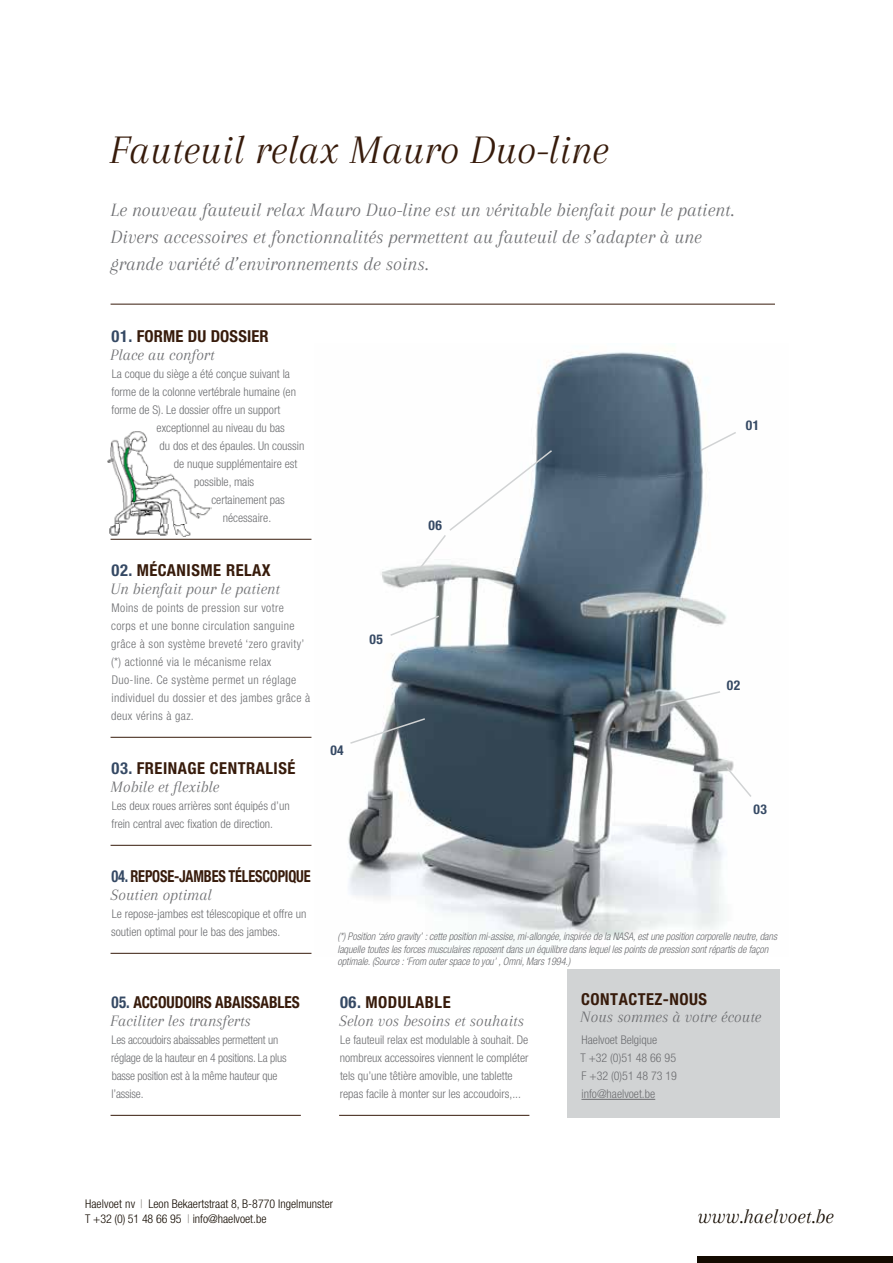
<style>
.page{position:relative;width:893px;height:1263px;background:#fff}
.page>*{position:absolute;margin:0;border:0;box-sizing:border-box;transform-origin:0 0}
.t1{font:italic 42px "Arapey";color:#371b0b}
.t2{font:italic 21px "Arapey";color:#140b01}
.t3{font:italic 19.5px/27px "Arapey";color:#6d6e71}
.t4{font:italic 16.5px "Arapey";color:#6d6e71}
.t5{font:700 condensed 16.5px "Helvetica Neue LT Std";letter-spacing:.03em;color:#371b0b}
.t6{font:700 condensed 16.5px "Helvetica Neue LT Std";letter-spacing:-.015em;color:#371b0b;scale:.87 1}
.t7{font:700 condensed 16.5px "Helvetica Neue LT Std";letter-spacing:.01em;color:#371b0b;scale:.93 1}
.t8{font:700 condensed 16.5px "Helvetica Neue LT Std";letter-spacing:.01em;color:#371b0b}
.t9{font:700 condensed 13.5px "Helvetica Neue LT Std";letter-spacing:.03em;color:#354964}
.t10{font:300 condensed 12px/18px "Helvetica Neue LT Std";color:#6d6e71}
.t11{font:300 condensed 12px/18px "Helvetica Neue LT Std";letter-spacing:.03em;color:#6d6e71}
.t12{font:300 condensed 12px/15px "Helvetica Neue LT Std";color:#140b01}
.t13{font:italic 300 condensed 10.5px/12.6px "Helvetica Neue LT Std";letter-spacing:-.01em;color:#6d6e71}
.s1{color:#354964}
.s2{color:#8a8580}
</style>
<div class="page">
<div style="left:568px;top:969px;width:212px;height:148px;background:#d1d3d4"></div>
<img style="left:348px;top:352px;width:386px;height:595px">
<div style="left:697px;top:1256px;width:196px;height:7px;background:#140b01"></div>
<svg style="left:725px;top:765px;width:26px;height:34px"></svg>
<svg style="left:659px;top:690px;width:63px;height:17px"></svg>
<svg style="left:417px;top:449px;width:137px;height:123px"></svg>
<img style="left:108px;top:431px;width:103px;height:106px">
<svg style="left:389px;top:614px;width:52px;height:23px"></svg>
<svg style="left:699px;top:430px;width:37px;height:22px"></svg>
<svg style="left:349px;top:717px;width:78px;height:28px"></svg>
<hr style="left:111px;top:304px;width:664px;height:1px;background:#371b0b">
<hr style="left:111px;top:1115px;width:190px;height:1px;background:#371b0b">
<hr style="left:339px;top:1115px;width:190px;height:1px;background:#371b0b">
<hr style="left:581px;top:1099px;width:74px;height:1px;background:#6d6e71">
<hr style="left:111px;top:737px;width:200px;height:1px;background:#371b0b">
<hr style="left:111px;top:845px;width:200px;height:1px;background:#371b0b">
<hr style="left:111px;top:953px;width:200px;height:1px;background:#371b0b">
<hr style="left:111px;top:539px;width:200px;height:1px;background:#371b0b">
<h1 class="t1" style="left:109px;top:127px;width:501px">Fauteuil relax Mauro Duo-line</h1>
<h3 class="t3" style="left:111px;top:196px;width:625px">Le nouveau fauteuil relax Mauro Duo-line est un véritable bienfait pour le patient.<br>Divers accessoires et fonctionnalités permettent au fauteuil de s’adapter à une grande variété d’environnements de soins.</h3>
<h3 class="t8" style="left:112px;top:326px;width:159px"><span class="s1">01.</span> FORME DU DOSSIER</h3>
<h3 class="t4" style="left:110px;top:346px;width:106px">Place au confort</h3>
<p class="t10" style="left:111px;top:365px;width:186px">La coque du siège a été conçue suivant la forme de la colonne vertébrale humaine (en forme de S). Le dossier offre un support</p>
<p class="t10" style="left:157px;top:419px;width:130px">exceptionnel au niveau du bas</p>
<p class="t10" style="left:160px;top:437px;width:146px">du dos et des épaules. Un coussin</p>
<p class="t10" style="left:174px;top:455px;width:125px">de nuque supplémentaire est</p>
<p class="t10" style="left:194px;top:473px;width:62px">possible, mais</p>
<p class="t10" style="left:211px;top:491px;width:75px">certainement pas</p>
<p class="t10" style="left:223px;top:509px;width:50px">nécessaire.</p>
<p class="t9" style="left:429px;top:517px;width:15px">06</p>
<p class="t9" style="left:746px;top:417px;width:15px">01</p>
<h3 class="t5" style="left:112px;top:560px;width:161px"><span class="s1">02.</span> MÉCANISME RELAX</h3>
<h3 class="t4" style="left:110px;top:580px;width:171px">Un bienfait pour le patient</h3>
<p class="t11" style="left:111px;top:599px;width:201px">Moins de points de pression sur votre corps et une bonne circulation sanguine grâce à son système breveté ‘zero gravity’ (*) actionné via le mécanisme relax Duo-line. Ce système permet un réglage individuel du dossier et des jambes grâce à deux vérins à gaz.</p>
<h3 class="t5" style="left:112px;top:758px;width:185px"><span class="s1">03.</span> FREINAGE CENTRALISÉ</h3>
<h3 class="t4" style="left:110px;top:778px;width:111px">Mobile et flexible</h3>
<p class="t10" style="left:111px;top:797px;width:180px">Les deux roues arrières sont équipés d’un frein central avec fixation de direction.</p>
<h3 class="t6" style="left:112px;top:866px;width:230px"><span class="s1">04.</span> REPOSE-JAMBES TÉLESCOPIQUE</h3>
<h3 class="t4" style="left:111px;top:886px;width:103px">Soutien optimal</h3>
<p class="t10" style="left:111px;top:905px;width:197px">Le repose-jambes est télescopique et offre un soutien optimal pour le bas des jambes.</p>
<h3 class="t7" style="left:112px;top:992px;width:204px"><span class="s1">05.</span> ACCOUDOIRS ABAISSABLES</h3>
<h3 class="t4" style="left:110px;top:1012px;width:142px">Faciliter les transferts</h3>
<p class="t10" style="left:111px;top:1031px;width:177px">Les accoudoirs abaissables permettent un réglage de la hauteur en 4 positions. La plus basse position est à la même hauteur que l’assise.</p>
<p class="t9" style="left:370px;top:631px;width:15px">05</p>
<p class="t9" style="left:330px;top:742px;width:15px">04</p>
<p class="t9" style="left:727px;top:677px;width:15px">02</p>
<p class="t9" style="left:753px;top:801px;width:15px">03</p>
<p class="t13" style="left:338px;top:930px;width:441px">(*) Position ‘zéro gravity’ : cette position mi-assise, mi-allongée, inspirée de la NASA, est une position corporelle neutre, dans laquelle toutes les forces musculaires reposent dans un équilibre dans lequel les points de pression sont répartis de façon optimale. (Source : ‘From outer space to you’ , Omni, Mars 1994.)</p>
<h3 class="t5" style="left:340px;top:992px;width:112px"><span class="s1">06.</span> MODULABLE</h3>
<h3 class="t4" style="left:339px;top:1012px;width:186px">Selon vos besoins et souhaits</h3>
<p class="t10" style="left:340px;top:1031px;width:190px">Le fauteuil relax est modulable à souhait. De nombreux accessoires viennent le compléter tels qu’une têtière amovible, une tablette repas facile à monter sur les accoudoirs,...</p>
<h3 class="t5" style="left:581px;top:989px;width:127px">CONTACTEZ-NOUS</h3>
<h3 class="t4" style="left:580px;top:1007px;width:183px">Nous sommes à votre écoute</h3>
<p class="t10" style="left:580px;top:1031px;width:98px">Haelvoet Belgique<br>T +32 (0)51 48 66 95<br>F +32 (0)51 48 73 19 info@haelvoet.be</p>
<p class="t12" style="left:85px;top:1196px;width:250px">Haelvoet nv <span class="s2">|</span> Leon Bekaertstraat 8, B-8770 Ingelmunster<br>T +32 (0) 51 48 66 95 <span class="s2">|</span> info@haelvoet.be</p>
<h2 class="t2" style="left:697px;top:1205px;width:138px">www.haelvoet.be</h2>
</div>
